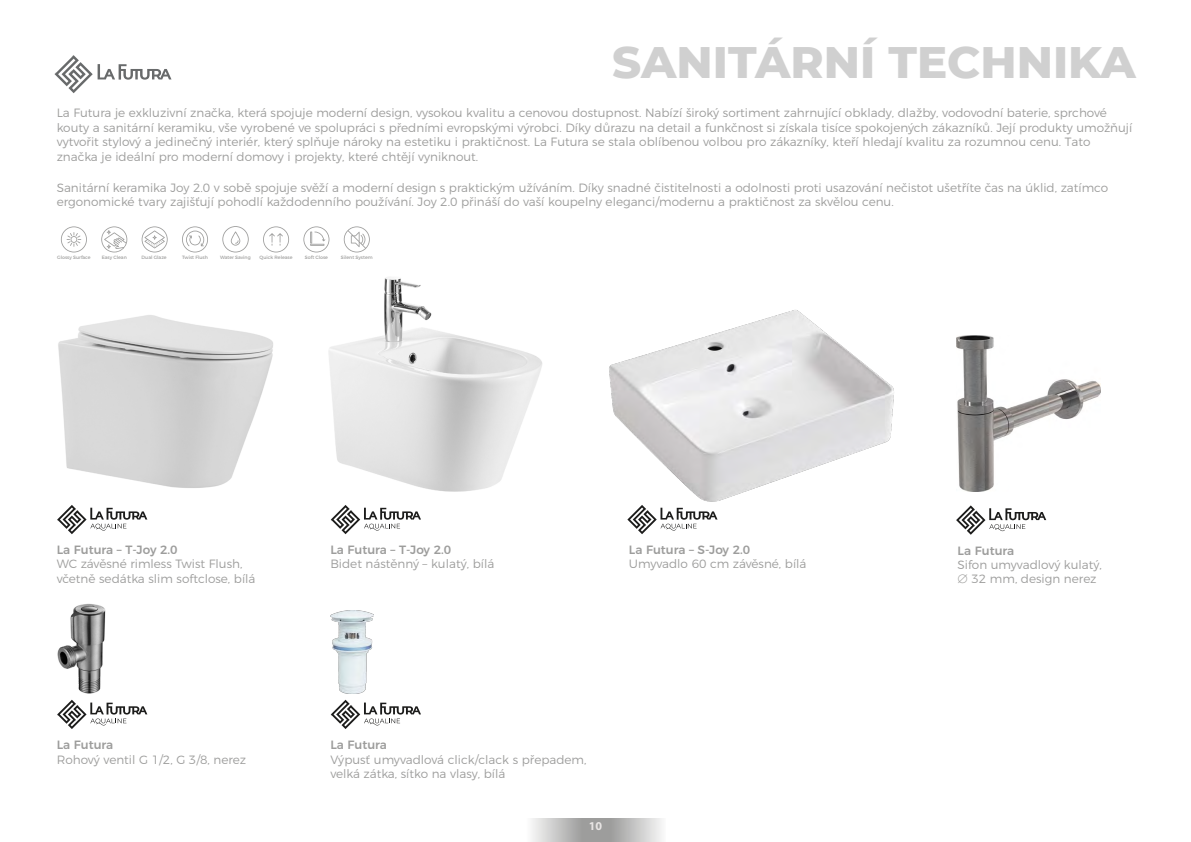
<style>
.page{position:relative;width:1191px;height:842px;background:#fff}
.page>*{position:absolute;margin:0;border:0;box-sizing:border-box;transform-origin:0 0}
.Nadpis4{font:800 45px "Montserrat";color:#d0d0d0}
.Nadpis4-2{font:300 12px/14.4px "Montserrat";color:#9d9d9c}
.Nadpis4-3{font:500 12px "Montserrat";color:#9d9d9c}
.t1{font:700 12px "Myriad Pro";color:#e8e5e4}
.t2{font:4.7px "Montserrat";color:#9d9d9c}
</style>
<div class="page">
<img style="left:58px;top:315px;width:215px;height:173px">
<img style="left:328px;top:277px;width:214px;height:214px">
<svg style="left:57px;top:505px;width:90px;height:29px"></svg>
<svg style="left:55px;top:55px;width:116px;height:38px"></svg>
<svg style="left:331px;top:505px;width:90px;height:29px"></svg>
<img style="left:609px;top:310px;width:285px;height:192px">
<svg style="left:627px;top:505px;width:90px;height:29px"></svg>
<svg style="left:331px;top:700px;width:90px;height:29px"></svg>
<svg style="left:57px;top:700px;width:90px;height:29px"></svg>
<img style="left:957px;top:335px;width:143px;height:157px">
<svg style="left:956px;top:505px;width:90px;height:30px"></svg>
<img style="left:57px;top:603px;width:49px;height:90px">
<svg style="left:263px;top:226px;width:26px;height:26px"></svg>
<svg style="left:344px;top:226px;width:26px;height:26px"></svg>
<svg style="left:182px;top:226px;width:26px;height:26px"></svg>
<svg style="left:303px;top:226px;width:26px;height:26px"></svg>
<svg style="left:101px;top:226px;width:26px;height:26px"></svg>
<svg style="left:142px;top:226px;width:26px;height:26px"></svg>
<svg style="left:61px;top:226px;width:26px;height:26px"></svg>
<svg style="left:222px;top:226px;width:27px;height:26px"></svg>
<img style="left:330px;top:610px;width:44px;height:83px">
<svg style="left:532px;top:818px;width:130px;height:24px;background:#bebebe"></svg>
<p class="Nadpis4" style="left:612px;top:30px;width:525px">SANITÁRNÍ TECHNIKA</p>
<p class="Nadpis4-2" style="left:57px;top:105px;width:1077px">La Futura je exkluzivní značka, která spojuje moderní design, vysokou kvalitu a cenovou dostupnost. Nabízí široký sortiment zahrnující obklady, dlažby, vodovodní baterie, sprchové kouty a sanitární keramiku, vše vyrobené ve spolupráci s předními evropskými výrobci. Díky důrazu na detail a funkčnost si získala tisíce spokojených zákazníků. Její produkty umožňují vytvořit stylový a jedinečný interiér, který splňuje nároky na estetiku i praktičnost. La Futura se stala oblíbenou volbou pro zákazníky, kteří hledají kvalitu za rozumnou cenu. Tato značka je ideální pro moderní domovy i projekty, které chtějí vyniknout.</p>
<p class="Nadpis4-2" style="left:57px;top:180px;width:1052px">Sanitární keramika Joy 2.0 v sobě spojuje svěží a moderní design s praktickým užíváním. Díky snadné čistitelnosti a odolnosti proti usazování nečistot ušetříte čas na úklid, zatímco ergonomické tvary zajišťují pohodlí každodenního používání. Joy 2.0 přináší do vaší koupelny eleganci/modernu a praktičnost za skvělou cenu.</p>
<p class="t2" style="left:57px;top:255px;width:35px">Glossy Surface</p>
<p class="t2" style="left:102px;top:255px;width:27px">Easy Clean</p>
<p class="t2" style="left:142px;top:255px;width:26px">Dual Glaze</p>
<p class="t2" style="left:182px;top:255px;width:27px">Twist Flush</p>
<p class="t2" style="left:220px;top:255px;width:32px">Water Saving</p>
<p class="t2" style="left:259px;top:255px;width:34px">Quick Release</p>
<p class="t2" style="left:305px;top:255px;width:25px">Soft Close</p>
<p class="t2" style="left:341px;top:255px;width:33px">Silent System</p>
<p class="Nadpis4-3" style="left:57px;top:540px;width:122px">La Futura – T-Joy 2.0</p>
<p class="Nadpis4-2" style="left:57px;top:556px;width:200px">WC závěsné rimless Twist Flush, včetně sedátka slim softclose, bílá</p>
<p class="Nadpis4-3" style="left:57px;top:735px;width:58px">La Futura</p>
<p class="Nadpis4-2" style="left:57px;top:751px;width:191px">Rohový ventil G 1/2, G 3/8, nerez</p>
<p class="Nadpis4-3" style="left:330px;top:540px;width:122px">La Futura – T-Joy 2.0</p>
<p class="Nadpis4-2" style="left:330px;top:556px;width:165px">Bidet nástěnný – kulatý, bílá</p>
<p class="Nadpis4-3" style="left:629px;top:540px;width:123px">La Futura – S-Joy 2.0</p>
<p class="Nadpis4-2" style="left:629px;top:556px;width:179px">Umyvadlo 60 cm závěsné, bílá</p>
<p class="Nadpis4-3" style="left:330px;top:735px;width:58px">La Futura</p>
<p class="Nadpis4-2" style="left:330px;top:751px;width:258px">Výpusť umyvadlová click/clack s přepadem, velká zátka, sítko na vlasy, bílá</p>
<p class="t1" style="left:589px;top:818px;width:15px">10</p>
<p class="Nadpis4-3" style="left:957px;top:541px;width:58px">La Futura</p>
<p class="Nadpis4-2" style="left:957px;top:556px;width:146px">Sifon umyvadlový kulatý, ∅ 32 mm, design nerez</p>
</div>
